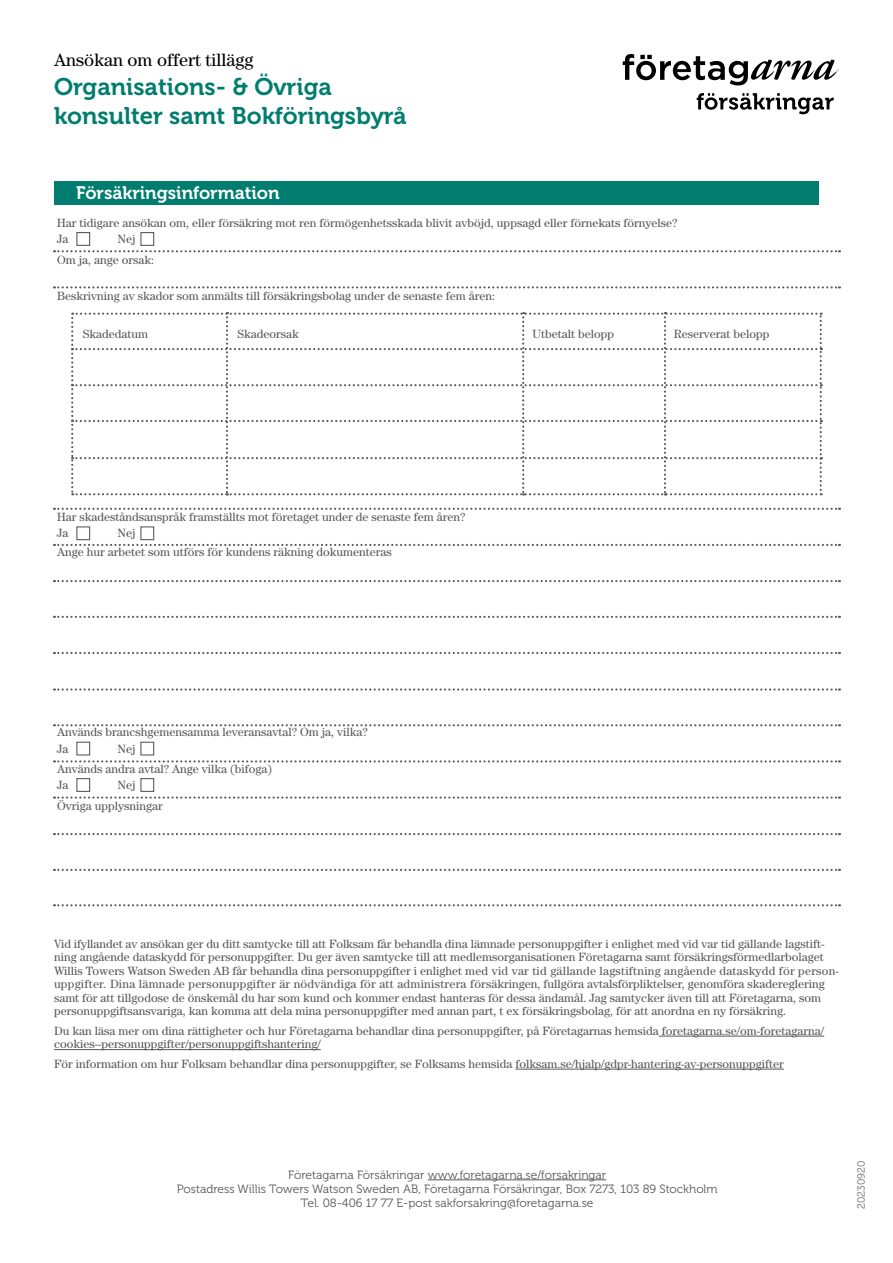
<style>
.page{position:relative;width:893px;height:1263px;background:#fff}
.page>*{position:absolute;margin:0;border:0;box-sizing:border-box;transform-origin:0 0}
.t1{font:24px/28.8px "Museo 700";color:#007d6e}
.t2{font:18px "Museo 700";color:#fff}
.t3{font:18px "Century Std";color:#000}
.t4{font:12px/13.5px "Century Std";color:#575756}
.t5{font:12px/14.4px "Museo 300";color:#575756;text-align:center}
.t6{font:10.5px "Museo 300";letter-spacing:-.005em;color:#706f6f}
</style>
<div class="page">
<div style="left:54px;top:181px;width:765px;height:23px;background:#007d6e"></div>
<svg style="left:54px;top:250px;width:786px;height:2px"></svg>
<svg style="left:54px;top:508px;width:786px;height:2px"></svg>
<svg style="left:54px;top:544px;width:786px;height:2px"></svg>
<svg style="left:54px;top:580px;width:786px;height:2px"></svg>
<svg style="left:54px;top:616px;width:786px;height:2px"></svg>
<svg style="left:54px;top:652px;width:786px;height:2px"></svg>
<svg style="left:54px;top:688px;width:786px;height:2px"></svg>
<svg style="left:54px;top:833px;width:786px;height:2px"></svg>
<svg style="left:54px;top:869px;width:786px;height:2px"></svg>
<svg style="left:54px;top:904px;width:786px;height:2px"></svg>
<svg style="left:54px;top:760px;width:786px;height:2px"></svg>
<svg style="left:54px;top:796px;width:786px;height:3px"></svg>
<svg style="left:54px;top:724px;width:786px;height:2px"></svg>
<svg style="left:54px;top:286px;width:786px;height:2px"></svg>
<svg style="left:71px;top:312px;width:751px;height:183px"></svg>
<div style="left:76px;top:778px;width:14px;height:14px;border:1px solid #575756"></div>
<div style="left:76px;top:232px;width:14px;height:14px;border:1px solid #575756"></div>
<div style="left:76px;top:742px;width:14px;height:13px;border:1px solid #575756"></div>
<div style="left:76px;top:526px;width:14px;height:14px;border:1px solid #575756"></div>
<div style="left:140px;top:778px;width:14px;height:14px;border:1px solid #575756"></div>
<div style="left:140px;top:232px;width:14px;height:14px;border:1px solid #575756"></div>
<div style="left:140px;top:742px;width:14px;height:13px;border:1px solid #575756"></div>
<div style="left:140px;top:526px;width:14px;height:14px;border:1px solid #575756"></div>
<hr style="left:659px;top:1036px;width:165px;height:1px;background:#575756">
<hr style="left:54px;top:1049px;width:267px;height:1px;background:#575756">
<hr style="left:515px;top:1069px;width:269px;height:1px;background:#575756">
<hr style="left:428px;top:1179px;width:178px;height:1px;background:#575756">
<svg style="left:697px;top:93px;width:137px;height:21px"></svg>
<svg style="left:623px;top:54px;width:216px;height:31px"></svg>
<h2 class="t3" style="left:54px;top:50px;width:201px">Ansökan om offert tillägg</h2>
<h1 class="t1" style="left:54px;top:73px;width:354px">Organisations- &amp; Övriga konsulter samt Bokföringsbyrå</h1>
<h2 class="t2" style="left:76px;top:183px;width:205px">Försäkringsinformation</h2>
<p class="t4" style="left:57px;top:216px;width:622px">Har tidigare ansökan om, eller försäkring mot ren förmögenhetsskada blivit avböjd, uppsagd eller förnekats förnyelse?</p>
<p class="t4" style="left:57px;top:252px;width:99px">Om ja, ange orsak:</p>
<p class="t4" style="left:57px;top:289px;width:440px">Beskrivning av skador som anmälts till försäkringsbolag under de senaste fem åren:</p>
<p class="t4" style="left:57px;top:232px;width:13px">Ja</p>
<p class="t4" style="left:118px;top:232px;width:20px">Nej</p>
<p class="t4" style="left:83px;top:326px;width:67px">Skadedatum</p>
<p class="t4" style="left:238px;top:326px;width:63px">Skadeorsak</p>
<p class="t4" style="left:532px;top:326px;width:83px">Utbetalt belopp</p>
<p class="t4" style="left:674px;top:326px;width:97px">Reserverat belopp</p>
<p class="t4" style="left:57px;top:509px;width:410px">Har skadeståndsanspråk framställts mot företaget under de senaste fem åren?</p>
<p class="t4" style="left:57px;top:545px;width:336px">Ange hur arbetet som utförs för kundens räkning dokumenteras</p>
<p class="t4" style="left:57px;top:526px;width:13px">Ja</p>
<p class="t4" style="left:118px;top:526px;width:20px">Nej</p>
<p class="t4" style="left:57px;top:725px;width:312px">Används brancshgemensamma leveransavtal? Om ja, vilka?</p>
<p class="t4" style="left:57px;top:762px;width:217px">Används andra avtal? Ange vilka (bifoga)</p>
<p class="t4" style="left:57px;top:799px;width:107px">Övriga upplysningar</p>
<p class="t4" style="left:57px;top:741px;width:13px">Ja</p>
<p class="t4" style="left:118px;top:741px;width:20px">Nej</p>
<p class="t4" style="left:57px;top:778px;width:13px">Ja</p>
<p class="t4" style="left:118px;top:778px;width:20px">Nej</p>
<p class="t4" style="left:54px;top:937px;width:786px">Vid ifyllandet av ansökan ger du ditt samtycke till att Folksam får behandla dina lämnade personuppgifter i enlighet med vid var tid gällande lagstift&shy;ning angående dataskydd för personuppgifter. Du ger även samtycke till att medlemsorganisationen Företagarna samt försäkringsförmedlarbolaget Willis Towers Watson Sweden AB får behandla dina personuppgifter i enlighet med vid var tid gällande lagstiftning angående dataskydd för person&shy;uppgifter. Dina lämnade personuppgifter är nödvändiga för att administrera försäkringen, fullgöra avtalsförpliktelser, genomföra skadereglering samt för att tillgodose de önskemål du har som kund och kommer endast hanteras för dessa ändamål. Jag samtycker även till att Företagarna, som personuppgiftsansvariga, kan komma att dela mina personuppgifter med annan part, t ex försäkringsbolag, för att anordna en ny försäkring.</p>
<p class="t4" style="left:54px;top:1024px;width:772px">Du kan läsa mer om dina rättigheter och hur Företagarna behandlar dina personuppgifter, på Företagarnas hemsida foretagarna.se/om-foretagarna/ cookies--personuppgifter/personuppgiftshantering/</p>
<p class="t4" style="left:54px;top:1057px;width:731px">För information om hur Folksam behandlar dina personuppgifter, se Folksams hemsida folksam.se/hjalp/gdpr-hantering-av-personuppgifter</p>
<p class="t5" style="left:177px;top:1167px;width:542px">Företagarna Försäkringar www.foretagarna.se/forsakringar<br>Postadress Willis Towers Watson Sweden AB, Företagarna Försäkringar, Box 7273, 103 89 Stockholm<br>Tel. 08-406 17 77 E-post sakforsakring@foretagarna.se</p>
<p class="t6" style="left:855px;top:1209px;width:49px;rotate:-90deg">20230920</p>
</div>
